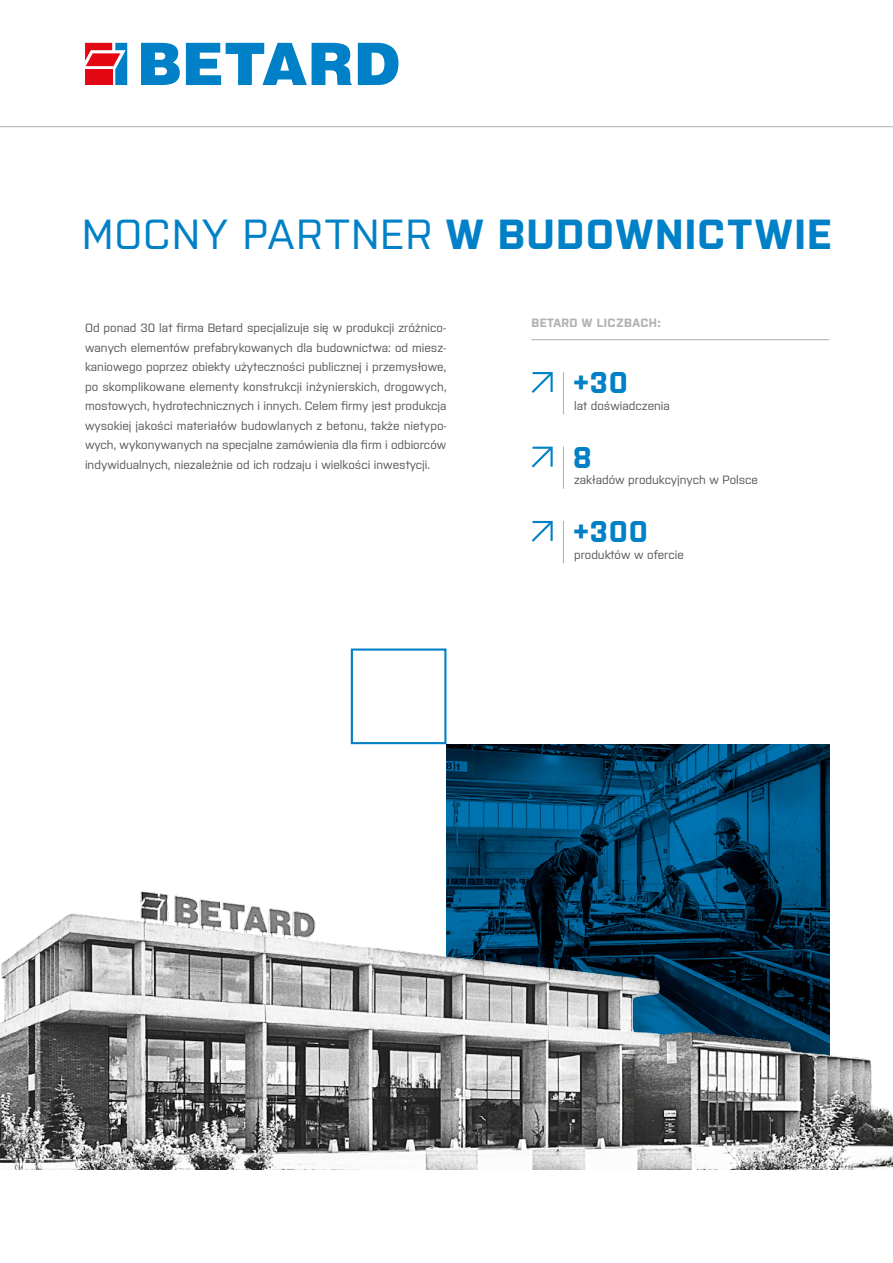
<style>
.page{position:relative;width:893px;height:1263px;background:#fff}
.page>*{position:absolute;margin:0;border:0;box-sizing:border-box;transform-origin:0 0}
.t1{font:700 42px "Purista";letter-spacing:.035em;color:#0081c7}
.t2{font:700 30px "Purista";color:#0081c7}
.t3{font:12px/19.5px "Purista";color:#585756;text-align:justify}
.t4{font:700 12px "Purista";letter-spacing:.03em;color:#b3b2b2}
.s1{font-weight:400}
</style>
<div class="page">
<div style="left:351px;top:648px;width:95px;height:96px;border:2px solid #0081c7"></div>
<img style="left:446px;top:744px;width:383px;height:141px">
<img style="left:0;top:885px;width:893px;height:284px">
<hr style="left:0;top:126px;width:893px;height:1px;background:#b3b2b2">
<svg style="left:85px;top:43px;width:42px;height:42px;background:#b65168"></svg>
<svg style="left:141px;top:43px;width:39px;height:42px;background:#2d97d0"></svg>
<svg style="left:358px;top:43px;width:40px;height:42px"></svg>
<svg style="left:186px;top:43px;width:166px;height:42px"></svg>
<svg style="left:531px;top:372px;width:22px;height:21px"></svg>
<svg style="left:531px;top:446px;width:22px;height:22px"></svg>
<svg style="left:531px;top:520px;width:22px;height:22px"></svg>
<hr style="left:531px;top:339px;width:298px;height:1px;background:#b3b2b2">
<hr style="left:563px;top:372px;width:1px;height:42px;background:#b3b2b2">
<hr style="left:563px;top:446px;width:1px;height:43px;background:#b3b2b2">
<hr style="left:563px;top:521px;width:1px;height:42px;background:#b3b2b2">
<h1 class="t1" style="left:82px;top:210px;width:751px"><span class="s1">MOCNY PARTNER</span> W BUDOWNICTWIE</h1>
<p class="t3" style="left:85px;top:318px;width:363px">Od ponad 30 lat firma Betard specjalizuje się w produkcji zróżnico&shy;wanych elementów prefabrykowanych dla budownictwa: od miesz&shy;kaniowego poprzez obiekty użyteczności publicznej i przemysłowe, po skomplikowane elementy konstrukcji inżynierskich, drogowych, mostowych, hydrotechnicznych i innych. Celem firmy jest produkcja wysokiej jakości materiałów budowlanych z betonu, także nietypo&shy;wych, wykonywanych na specjalne zamówienia dla firm i odbiorców indywidualnych, niezależnie od ich rodzaju i wielkości inwestycji.</p>
<p class="t4" style="left:531px;top:316px;width:131px">BETARD W LICZBACH:</p>
<h2 class="t2" style="left:573px;top:365px;width:56px">+30</h2>
<p class="t3" style="left:574px;top:396px;width:97px">lat doświadczenia</p>
<h2 class="t2" style="left:573px;top:440px;width:21px">8</h2>
<p class="t3" style="left:574px;top:470px;width:186px">zakładów produkcyjnych w Polsce</p>
<h2 class="t2" style="left:573px;top:514px;width:76px">+300</h2>
<p class="t3" style="left:574px;top:544px;width:111px">produktów w ofercie</p>
</div>
